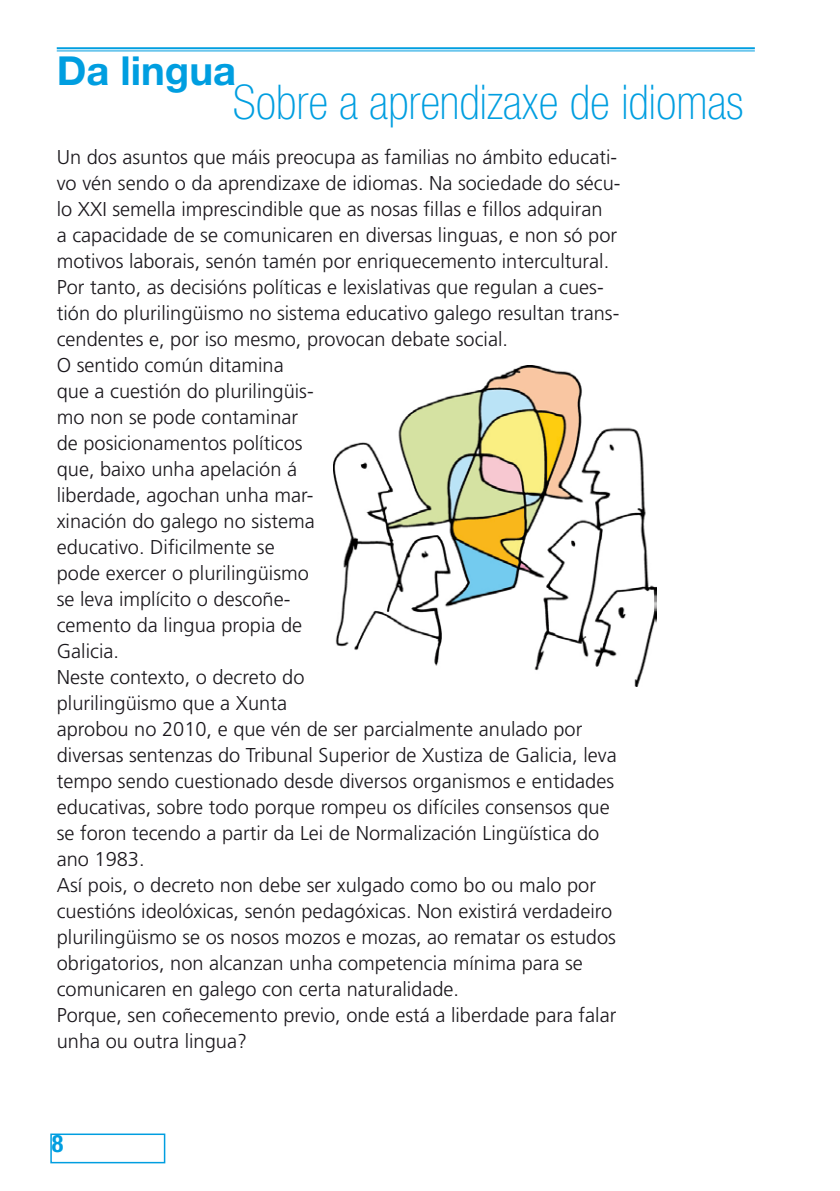
<style>
.page{position:relative;width:840px;height:1191px;background:#fff}
.page>*{position:absolute;margin:0;border:0;box-sizing:border-box;transform-origin:0 0}
.t1{font:100 condensed 48px "Helvetica Neue LT Std";color:#009ee0}
.t2{font:700 40px "Helvetica Neue LT Std";color:#009ee0}
.t3{font:700 condensed 24px "Helvetica Neue LT Std";color:#009ee0}
.t4{font:300 20px/26px "Frutiger LT Std";color:#1a171c}
</style>
<div class="page">
<img style="left:333px;top:365px;width:322px;height:321px">
<div style="left:50px;top:1133px;width:115px;height:30px;border:2px solid #009ee0"></div>
<hr style="left:57px;top:47px;width:697px;height:2px;background:#009ee0">
<hr style="left:57px;top:51px;width:697px;height:1px;background:#009ee0">
<h2 class="t2" style="left:57px;top:46px;width:181px">Da lingua</h2>
<h1 class="t1" style="left:232px;top:75px;width:512px">Sobre a aprendizaxe de idiomas</h1>
<p class="t4" style="left:57px;top:144px;width:565px">Un dos asuntos que máis preocupa as familias no ámbito educati&shy;vo vén sendo o da aprendizaxe de idiomas. Na sociedade do sécu&shy;lo XXI semella imprescindible que as nosas fillas e fillos adquiran<br>a capacidade de se comunicaren en diversas linguas, e non só por motivos laborais, senón tamén por enriquecemento intercultural.<br>Por tanto, as decisións políticas e lexislativas que regulan a cues&shy;tión do plurilingüismo no sistema educativo galego resultan trans&shy;cendentes e, por iso mesmo, provocan debate social.<br>O sentido común ditamina<br>que a cuestión do plurilingüis-<br>mo non se pode contaminar<br>de posicionamentos políticos<br>que, baixo unha apelación á<br>liberdade, agochan unha mar-<br>xinación do galego no sistema<br>educativo. Dificilmente se<br>pode exercer o plurilingüismo<br>se leva implícito o descoñe-<br>cemento da lingua propia de<br>Galicia.<br>Neste contexto, o decreto do<br>plurilingüismo que a Xunta<br>aprobou no 2010, e que vén de ser parcialmente anulado por diversas sentenzas do Tribunal Superior de Xustiza de Galicia, leva tempo sendo cuestionado desde diversos organismos e entidades educativas, sobre todo porque rompeu os difíciles consensos que se foron tecendo a partir da Lei de Normalización Lingüística do ano 1983.<br>Así pois, o decreto non debe ser xulgado como bo ou malo por cuestións ideolóxicas, senón pedagóxicas. Non existirá verdadeiro plurilingüismo se os nosos mozos e mozas, ao rematar os estudos obrigatorios, non alcanzan unha competencia mínima para se comunicaren en galego con certa naturalidade.<br>Porque, sen coñecemento previo, onde está a liberdade para falar unha ou outra lingua?</p>
<p class="t3" style="left:52px;top:1129px;width:13px">8</p>
</div>
